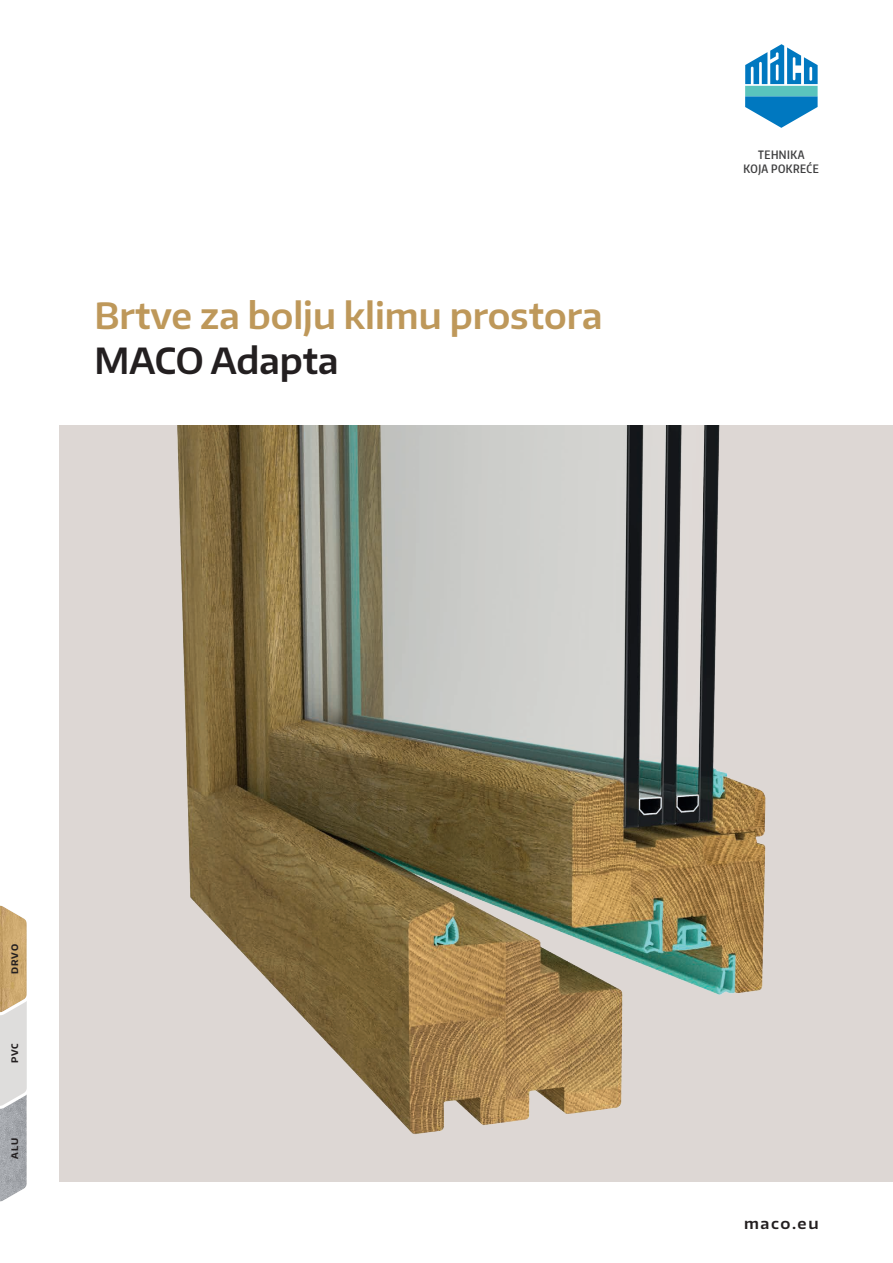
<style>
.page{position:relative;width:893px;height:1263px;background:#fff}
.page>*{position:absolute;margin:0;border:0;box-sizing:border-box;transform-origin:0 0}
.Headline_U1_gold{font:600 36px "Encode Sans Normal";color:#be985a}
.Headline_U1_schwarz{font:600 36px "Encode Sans Normal";letter-spacing:-.005em;color:#231f20}
.URL_U1{font:600 15px "Encode Sans Wide";letter-spacing:.105em;color:#231f20}
.t1{font:600 11.55px/13.6px "Encode Sans Compressed";letter-spacing:.04em;color:#3e3e3f;text-align:center}
.Material_U1{font:700 9px "Encode Sans Normal";letter-spacing:.085em;color:#231f20}
</style>
<div class="page">
<div style="left:60px;top:425px;width:833px;height:757px;background:#ddd7d4"></div>
<svg style="left:0;top:905px;width:27px;height:297px;background:#c8beae"></svg>
<img style="left:177px;top:426px;width:589px;height:708px">
<svg style="left:745px;top:44px;width:73px;height:84px"></svg>
<p class="Headline_U1_gold" style="left:95px;top:292px;width:509px">Brtve za bolju klimu prostora</p>
<p class="Headline_U1_schwarz" style="left:95px;top:337px;width:246px">MACO Adapta</p>
<p class="t1" style="left:744px;top:148px;width:77px">TEHNIKA<br>KOJA POKREĆE</p>
<p class="Material_U1" style="left:9px;top:974px;width:31px;rotate:-90deg">DRVO</p>
<p class="Material_U1" style="left:9px;top:1063px;width:21px;rotate:-90deg">PVC</p>
<p class="Material_U1" style="left:9px;top:1158px;width:22px;rotate:-90deg">ALU</p>
<p class="URL_U1" style="left:744px;top:1213px;width:76px">maco.eu</p>
</div>
